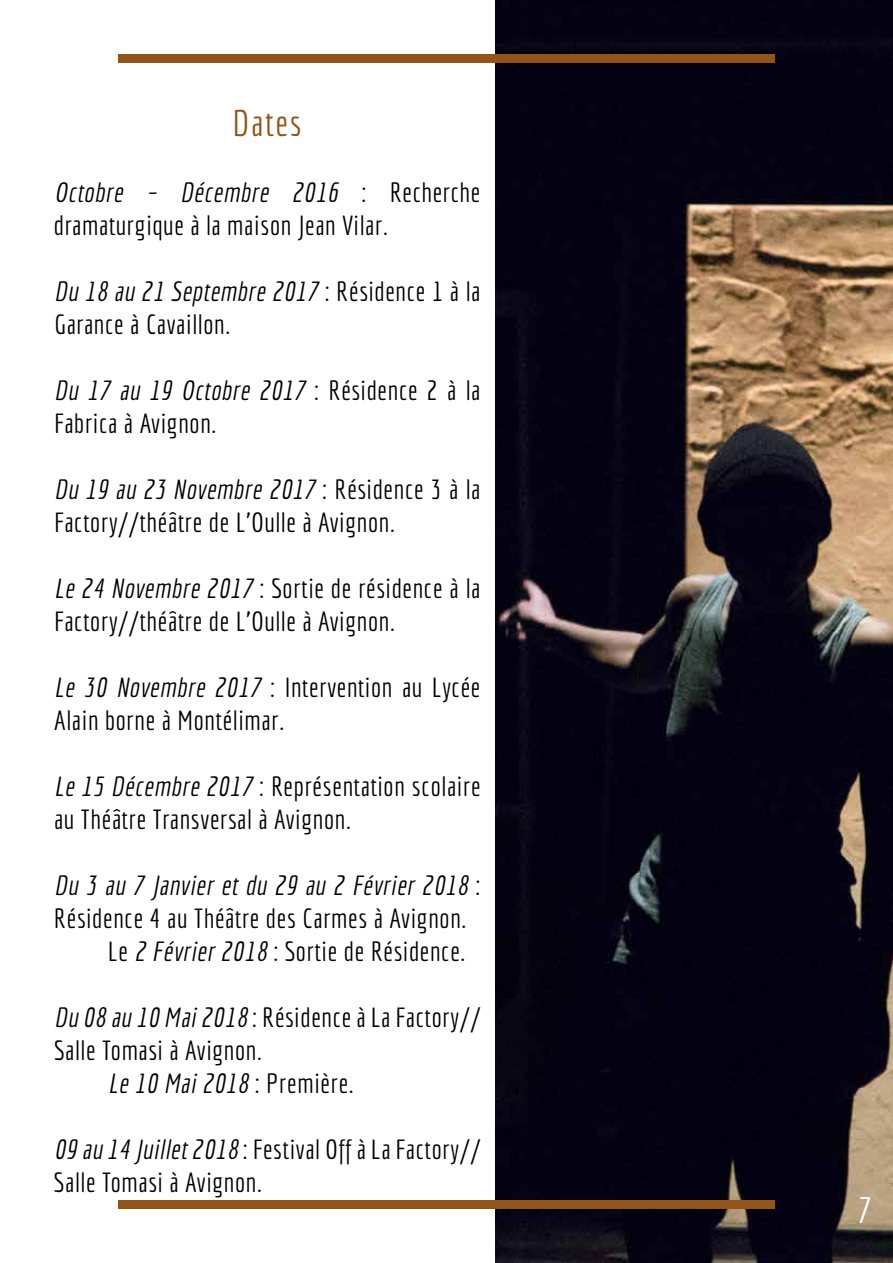
<style>
.page{position:relative;width:893px;height:1263px;background:#fff}
.page>*{position:absolute;margin:0;border:0;box-sizing:border-box;transform-origin:0 0}
.t1{font:36px "Economica";letter-spacing:.05em;color:#91541b}
.t2{font:36px "Economica";color:#fff}
.t3{font:27px/33px "Economica";letter-spacing:.025em;color:#000}
.t4{font:italic 27px "Economica";color:#000}
.s1{font-style:italic}
.s2{font-style:normal}
</style>
<div class="page">
<img style="left:495px;top:0;width:398px;height:1263px">
<div style="left:118px;top:1200px;width:657px;height:9px;background:#91541b"></div>
<div style="left:118px;top:54px;width:657px;height:9px;background:#91541b"></div>
<h1 class="t1" style="left:232px;top:103px;width:71px">Dates</h1>
<p class="t3" style="left:54px;top:176px;width:428px"><span class="s1">Octobre – Décembre 2016</span> : R e c h e r c h e dramaturgique à la maison Jean Vilar.</p>
<p class="t3" style="left:54px;top:275px;width:428px"><span class="s1">Du 18 au 21 Septembre 2017</span> : R é s i d e n c e 1 à l a<br>Garance à Cavaillon.</p>
<p class="t3" style="left:54px;top:374px;width:428px"><span class="s1">Du 17 au 19 Octobre 2017</span> : R é s i d e n c e 2 à l a<br>Fabrica à Avignon.</p>
<p class="t3" style="left:54px;top:473px;width:428px"><span class="s1">Du 19 au 23 Novembre 2017</span> : R é s i d e n c e 3 à l a<br>Factory//théâtre de L’Oulle à Avignon.</p>
<p class="t3" style="left:54px;top:572px;width:428px"><span class="s1">Le 24 Novembre 2017</span> : Sortie de résidence à la<br>Factory//théâtre de L’Oulle à Avignon.</p>
<p class="t3" style="left:54px;top:671px;width:428px"><span class="s1">Le 30 Novembre 2017</span> : Intervention au Lycée<br>Alain borne à Montélimar.</p>
<p class="t3" style="left:54px;top:770px;width:428px"><span class="s1">Le 15 Décembre 2017</span> : Représentation scolaire au Théâtre Transversal à Avignon.</p>
<p class="t4" style="left:54px;top:870px;width:428px">Du 3 au 7 Janvier et du 29 au 2 Février 2018 <span class="s2">:</span></p>
<p class="t3" style="left:54px;top:902px;width:414px">Résidence 4 au Théâtre des Carmes à Avignon.</p>
<p class="t3" style="left:108px;top:935px;width:359px">Le <span class="s1">2 Février2018</span> : Sortie de Résidence.</p>
<p class="t3" style="left:54px;top:1001px;width:428px"><span class="s1">Du 08 au 10 Mai2018</span> : Résidence à La Factory//</p>
<p class="t3" style="left:54px;top:1034px;width:209px">Salle Tomasi à Avignon.</p>
<p class="t4" style="left:108px;top:1068px;width:247px">Le 10 Mai2018 <span class="s2">: Première.</span></p>
<p class="t3" style="left:54px;top:1133px;width:428px"><span class="s1">09 au 14 Juillet2018</span> : Festival Off à La Factory//<br>Salle Tomasi à Avignon.</p>
<h1 class="t2" style="left:857px;top:1190px;width:16px">7</h1>
</div>
